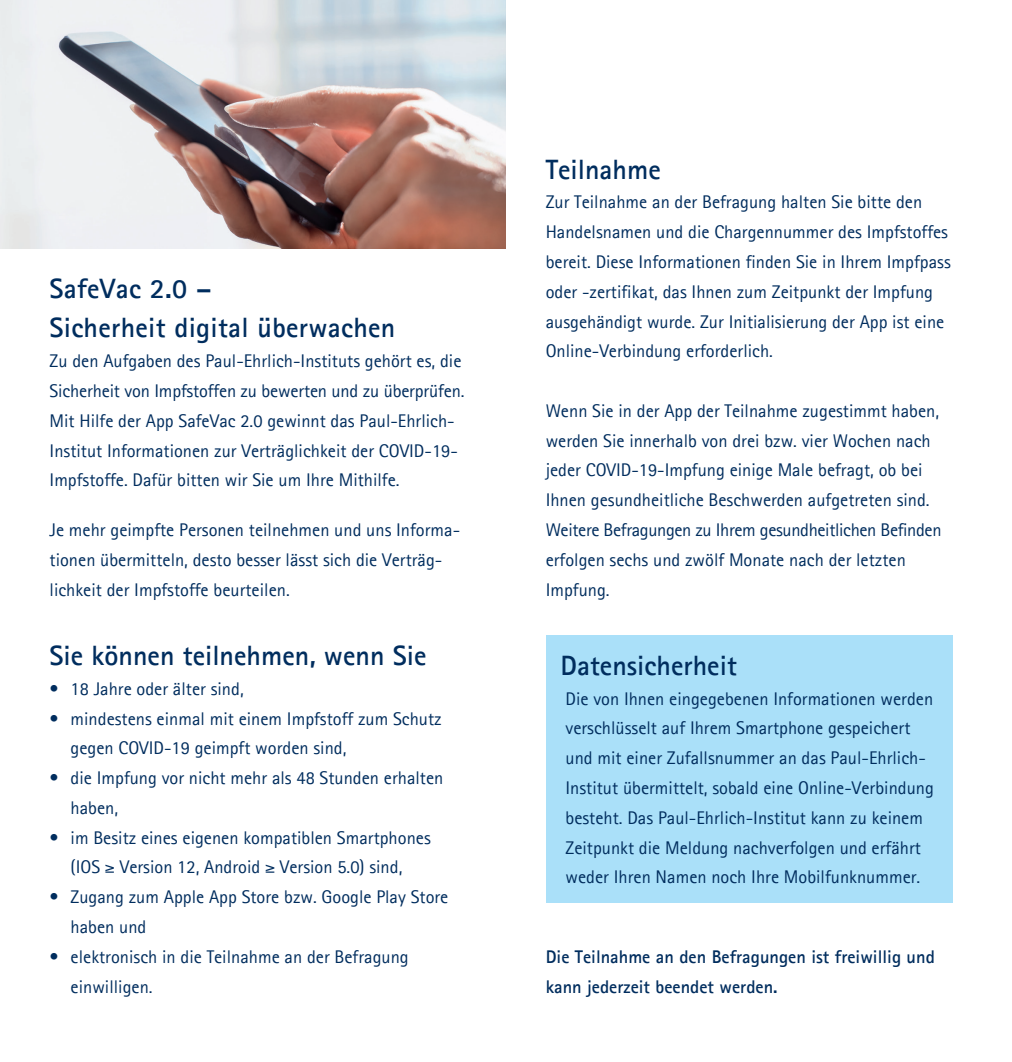
<style>
.page{position:relative;width:1012px;height:1062px;background:#fff}
.page>*{position:absolute;margin:0;border:0;box-sizing:border-box;transform-origin:0 0}
.t1{font:700 28px/39.7px "Agfa Rotis Sans Serif";color:#002d5e}
.t2{font:18.38px/29.8px "Agfa Rotis Sans Serif";color:#002d5e}
.t3{font:700 18.38px/29.8px "Agfa Rotis Sans Serif";color:#002d5e}
</style>
<div class="page">
<div style="left:546px;top:635px;width:406px;height:268px;background:#aae0f9"></div>
<img style="left:0;top:0;width:506px;height:248px">
<h1 class="t1" style="left:50px;top:268px;width:347px">SafeVac 2.0 –<br>Sicherheit digital überwachen</h1>
<p class="t2" style="left:50px;top:346px;width:416px">Zu den Aufgaben des Paul-Ehrlich-Instituts gehört es, die Sicherheit von Impfstoffen zu bewerten und zu überprüfen.<br>Mit Hilfe der App SafeVac 2.0 gewinnt das Paul-Ehrlich-Institut Informationen zur Verträglichkeit der COVID-19- Impfstoffe. Dafür bitten wir Sie um Ihre Mithilfe.</p>
<p class="t2" style="left:50px;top:514px;width:412px">Je mehr geimpfte Personen teilnehmen und uns Informa&shy;tionen übermitteln, desto besser lässt sich die Verträg&shy;lichkeit der Impfstoffe beurteilen.</p>
<h1 class="t1" style="left:50px;top:635px;width:378px">Sie können teilnehmen, wenn Sie</h1>
<p class="t2" style="left:50px;top:673px;width:196px">• 18 Jahre oder älter sind,</p>
<p class="t2" style="left:71px;top:703px;width:373px;text-indent:-21px">• mindestens einmal mit einem Impfstoff zum Schutz gegen COVID-19 geimpft worden sind,</p>
<p class="t2" style="left:71px;top:762px;width:374px;text-indent:-21px">• die Impfung vor nicht mehr als 48 Stunden erhalten haben,</p>
<p class="t2" style="left:50px;top:822px;width:383px;text-align:center">• im Besitz eines eigenen kompatiblen Smartphones (IOS ≥ Version 12, Android ≥ Version 5.0) sind,</p>
<p class="t2" style="left:71px;top:881px;width:379px;text-indent:-21px">• Zugang zum Apple App Store bzw. Google Play Store haben und</p>
<p class="t2" style="left:71px;top:941px;width:340px;text-indent:-21px">• elektronisch in die Teilnahme an der Befragung einwilligen.</p>
<h1 class="t1" style="left:546px;top:149px;width:117px">Teilnahme</h1>
<p class="t2" style="left:546px;top:187px;width:407px">Zur Teilnahme an der Befragung halten Sie bitte den Handelsnamen und die Chargennummer des Impfstoffes bereit. Diese Informationen finden Sie in Ihrem Impfpass oder -zertifikat, das Ihnen zum Zeitpunkt der Impfung ausgehändigt wurde. Zur Initialisierung der App ist eine Online-Verbindung erforderlich.</p>
<p class="t2" style="left:546px;top:395px;width:397px">Wenn Sie in der App der Teilnahme zugestimmt haben, werden Sie innerhalb von drei bzw. vier Wochen nach jeder COVID-19-Impfung einige Male befragt, ob bei Ihnen gesundheitliche Beschwerden aufgetreten sind.<br>Weitere Befragungen zu Ihrem gesundheitlichen Befinden erfolgen sechs und zwölf Monate nach der letzten Impfung.</p>
<h1 class="t1" style="left:561px;top:645px;width:178px">Datensicherheit</h1>
<p class="t2" style="left:566px;top:683px;width:370px">Die von Ihnen eingegebenen Informationen werden verschlüsselt auf Ihrem Smartphone gespeichert und mit einer Zufallsnummer an das Paul-Ehrlich-Institut übermittelt, sobald eine Online-Verbindung besteht. Das Paul-Ehrlich-Institut kann zu keinem Zeitpunkt die Meldung nachverfolgen und erfährt weder Ihren Namen noch Ihre Mobilfunknummer.</p>
<p class="t3" style="left:546px;top:941px;width:391px">Die Teilnahme an den Befragungen ist freiwillig und kann jederzeit beendet werden.</p>
</div>
